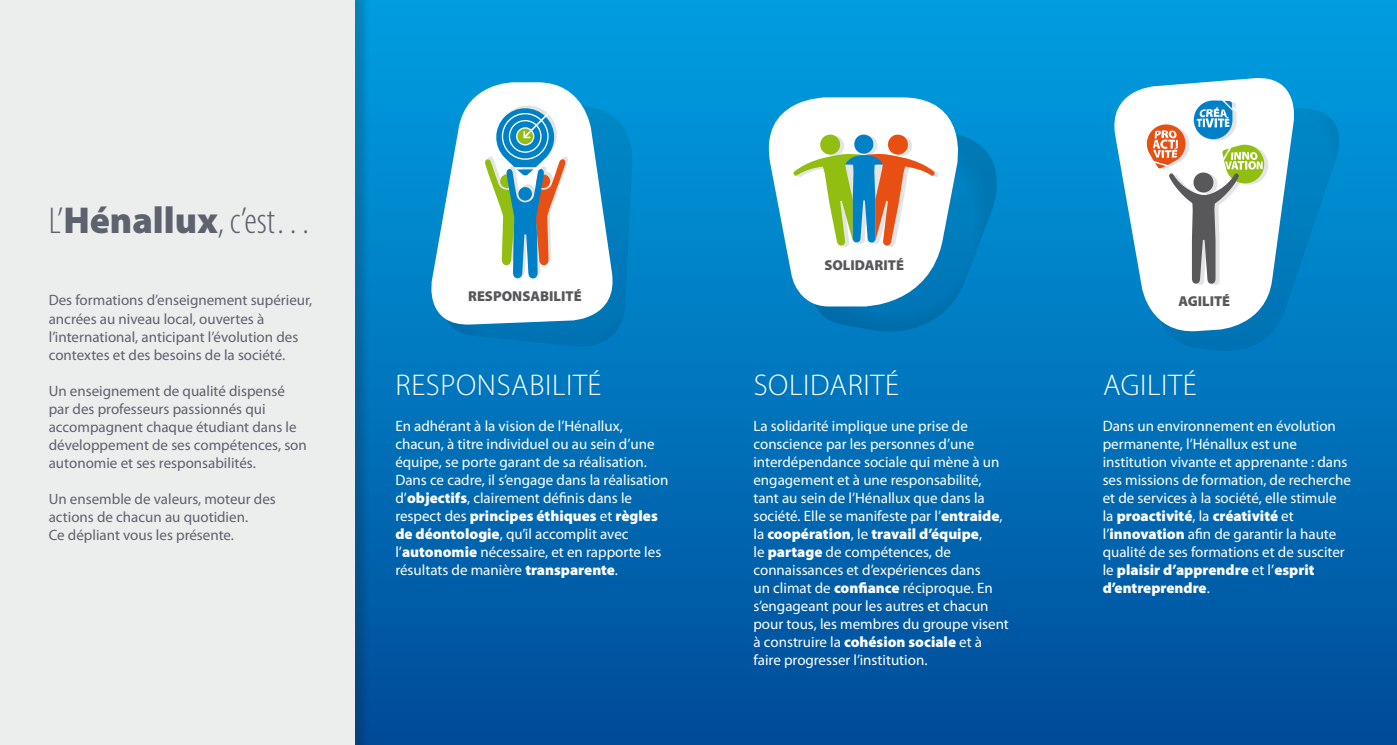
<style>
.page{position:relative;width:1397px;height:745px;background:#fff}
.page>*{position:absolute;margin:0;border:0;box-sizing:border-box;transform-origin:0 0}
.t1{font:300 condensed 37.5px "Myriad Pro";color:#5d626e}
.t2{font:300 30px "Myriad Pro";letter-spacing:.02em;color:#fff}
.t3{font:15px/18px "Myriad Pro";color:#fff}
.t4{font:15px/18px "Myriad Pro";color:#5d626e}
.t5{font:900 14.38px "Myriad Pro";color:#58585a}
.s1{font-weight:900;font-stretch:normal}
.s2{font-weight:900}
</style>
<div class="page">
<div style="left:0;top:0;width:1396px;height:744px;background:linear-gradient(to bottom,#00a0e2,#004d9a)"></div>
<svg style="left:807px;top:108px;width:199px;height:234px;background:#007ec1"></svg>
<svg style="left:757px;top:97px;width:212px;height:209px"></svg>
<svg style="left:793px;top:134px;width:145px;height:113px"></svg>
<svg style="left:1154px;top:97px;width:191px;height:258px;background:#0081c4"></svg>
<svg style="left:1107px;top:74px;width:192px;height:260px"></svg>
<svg style="left:1143px;top:100px;width:126px;height:185px"></svg>
<svg style="left:436px;top:98px;width:198px;height:253px;background:#007bbf"></svg>
<svg style="left:424px;top:82px;width:194px;height:244px"></svg>
<svg style="left:484px;top:103px;width:84px;height:175px"></svg>
<div style="left:0;top:0;width:370px;height:744px;background:#1a171c;opacity:.2"></div>
<div style="left:0;top:0;width:354px;height:744px;background:#eceded"></div>
<h1 class="t1" style="left:49px;top:201px;width:265px">L’<span class="s1">Hénallux</span>, c’est…</h1>
<p class="t4" style="left:49px;top:291px;width:265px">Des formations d’enseignement supérieur, ancrées au niveau local, ouvertes à l’international, anticipant l’évolution des contextes et des besoins de la société.</p>
<p class="t4" style="left:49px;top:381px;width:259px">Un enseignement de qualité dispensé par des professeurs passionnés qui accompagnent chaque étudiant dans le développement de ses compétences, son autonomie et ses responsabilités.</p>
<p class="t4" style="left:49px;top:489px;width:229px">Un ensemble de valeurs, moteur des actions de chacun au quotidien.<br>Ce dépliant vous les présente.</p>
<p class="t5" style="left:468px;top:287px;width:115px">RESPONSABILITÉ</p>
<h2 class="t2" style="left:395px;top:366px;width:207px">RESPONSABILITé</h2>
<p class="t3" style="left:395px;top:416px;width:274px">En adhérant à la vision de l’Hénallux, chacun, à titre individuel ou au sein d’une équipe, se porte garant de sa réalisation.<br>Dans ce cadre, il s’engage dans la réalisation d’<span class="s2">objectifs</span>, clairement définis dans le respect des <span class="s2">principes éthiques</span> et <span class="s2">règles de déontologie</span>, qu’il accomplit avec l’<span class="s2">autonomie</span> nécessaire, et en rapporte les résultats de manière <span class="s2">transparente</span>.</p>
<p class="t5" style="left:824px;top:257px;width:81px">SOLIDARITÉ</p>
<h2 class="t2" style="left:753px;top:366px;width:147px">SOLIDARITé</h2>
<p class="t3" style="left:753px;top:416px;width:257px">La solidarité implique une prise de conscience par les personnes d’une interdépendance sociale qui mène à un engagement et à une responsabilité, tant au sein de l’Hénallux que dans la société. Elle se manifeste par l’<span class="s2">entraide</span>, la <span class="s2">coopération</span>, le <span class="s2">travail d’équipe</span>,<br>le <span class="s2">partage</span> de compétences, de connaissances et d’expériences dans<br>un climat de <span class="s2">confiance</span> réciproque. En s’engageant pour les autres et chacun pour tous, les membres du groupe visent à construire la <span class="s2">cohésion sociale</span> et à faire progresser l’institution.</p>
<p class="t5" style="left:1178px;top:292px;width:53px">AGILITÉ</p>
<h2 class="t2" style="left:1102px;top:366px;width:95px">AGILITé</h2>
<p class="t3" style="left:1102px;top:416px;width:250px">Dans un environnement en évolution permanente, l’Hénallux est une institution vivante et apprenante : dans ses missions de formation, de recherche et de services à la société, elle stimule la <span class="s2">proactivité</span>, la <span class="s2">créativité</span> et l’<span class="s2">innovation</span> afin de garantir la haute qualité de ses formations et de susciter le <span class="s2">plaisir d’apprendre</span> et l’<span class="s2">esprit d’entreprendre</span>.</p>
</div>
